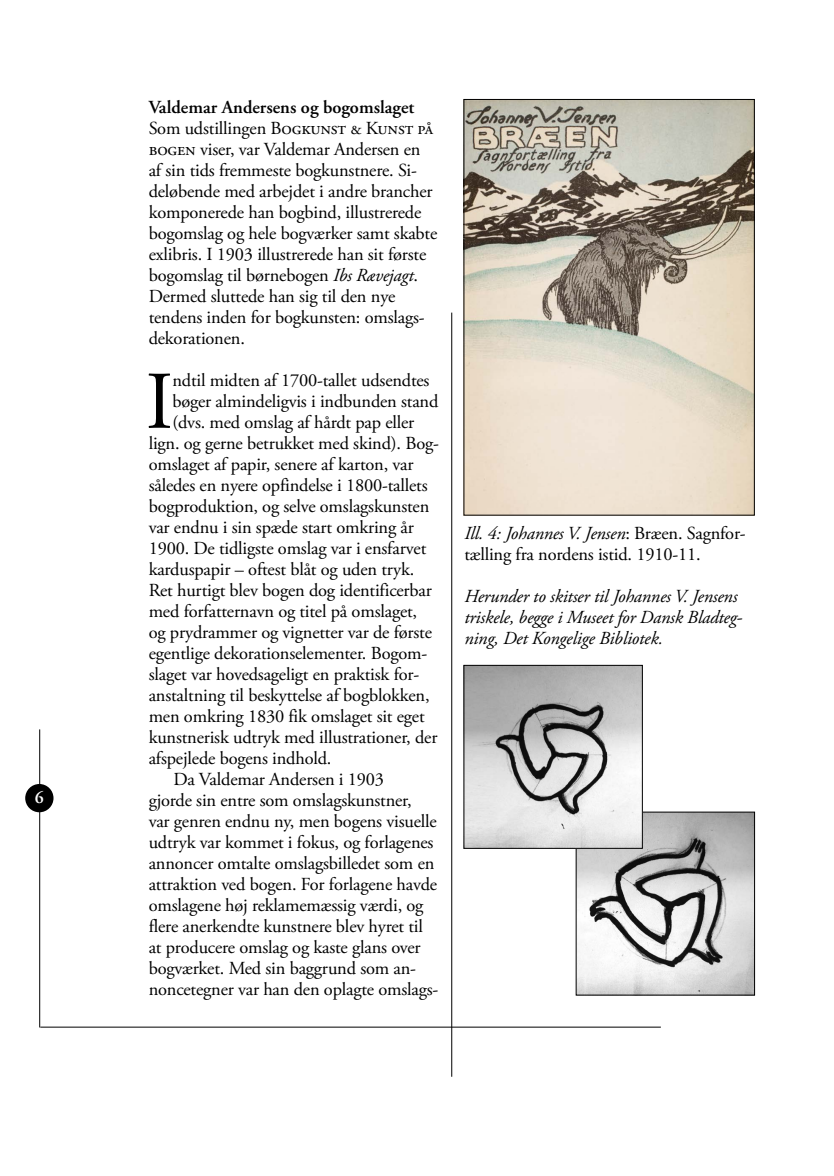
<style>
.page{position:relative;width:834px;height:1176px;background:#fff}
.page>*{position:absolute;margin:0;border:0;box-sizing:border-box;transform-origin:0 0}
.t1{font:81.73px "Adobe Garamond Pro";color:#000}
.t2{font:18.38px/21px "Adobe Garamond Pro";letter-spacing:-.01em;color:#000}
.t3{font:italic 18.38px/21px "Adobe Garamond Pro";letter-spacing:-.01em;color:#000}
.t4{font:600 18.38px "Adobe Garamond Pro";color:#000}
.t5{font:600 17.5px "Adobe Garamond Pro";color:#fff}
.s1{font-style:italic}
</style>
<div class="page">
<hr style="left:40px;top:1027px;width:620px;height:1px;background:#000">
<hr style="left:39px;top:729px;width:1px;height:298px;background:#000">
<hr style="left:451px;top:313px;width:1px;height:763px;background:#000">
<div style="left:25px;top:784px;width:28px;height:28px;background:#000;border-radius:50%"></div>
<img style="left:578px;top:814px;width:174px;height:179px">
<img style="left:465px;top:667px;width:175px;height:179px">
<img style="left:465px;top:101px;width:287px;height:412px">
<p class="t5" style="left:35px;top:787px;width:10px">6</p>
<p class="t4" style="left:149px;top:96px;width:267px">Valdemar Andersens og bogomslaget</p>
<p class="t2" style="left:149px;top:118px;width:290px">Som udstillingen Bogkunst &amp; Kunst på bogen viser, var Valdemar Andersen en af sin tids fremmeste bogkunstnere. Si&shy;deløbende med arbejdet i andre brancher komponerede han bogbind, illustrerede bogomslag og hele bogværker samt skabte exlibris. I 1903 illustrerede han sit første bogomslag til børnebogen <span class="s1">Ibs Rævejagt</span>.<br>Dermed sluttede han sig til den nye tendens inden for bogkunsten: omslags&shy;dekorationen.</p>
<h1 class="t1" style="left:145px;top:353px;width:29px">I</h1>
<p class="t2" style="left:172px;top:370px;width:259px">ndtil midten af 1700-tallet udsendtes</p>
<p class="t2" style="left:172px;top:391px;width:267px">bøger almindeligvis i indbunden stand</p>
<p class="t2" style="left:172px;top:412px;width:243px">(dvs. med omslag af hårdt pap eller</p>
<p class="t2" style="left:149px;top:433px;width:292px">lign. og gerne betrukket med skind). Bog-</p>
<p class="t2" style="left:149px;top:454px;width:266px">omslaget af papir, senere af karton, var</p>
<p class="t2" style="left:149px;top:475px;width:280px">således en nyere opfindelse i 1800-tallets</p>
<p class="t2" style="left:149px;top:496px;width:282px">bogproduktion, og selve omslagskunsten</p>
<p class="t2" style="left:149px;top:517px;width:267px">var endnu i sin spæde start omkring år</p>
<p class="t2" style="left:149px;top:538px;width:279px">1900. De tidligste omslag var i ensfarvet</p>
<p class="t2" style="left:149px;top:559px;width:267px">karduspapir – oftest blåt og uden tryk.</p>
<p class="t2" style="left:149px;top:580px;width:284px">Ret hurtigt blev bogen dog identificerbar</p>
<p class="t2" style="left:149px;top:601px;width:270px">med forfatternavn og titel på omslaget,</p>
<p class="t2" style="left:149px;top:622px;width:285px">og prydrammer og vignetter var de første</p>
<p class="t2" style="left:149px;top:643px;width:280px">egentlige dekorationselementer. Bogom-</p>
<p class="t2" style="left:149px;top:664px;width:272px">slaget var hovedsageligt en praktisk for-</p>
<p class="t2" style="left:149px;top:685px;width:282px">anstaltning til beskyttelse af bogblokken,</p>
<p class="t2" style="left:149px;top:706px;width:277px">men omkring 1830 fik omslaget sit eget</p>
<p class="t2" style="left:149px;top:727px;width:290px">kunstnerisk udtryk med illustrationer, der</p>
<p class="t2" style="left:149px;top:748px;width:184px">afspejlede bogens indhold.</p>
<p class="t2" style="left:173px;top:769px;width:212px">Da Valdemar Andersen i 1903</p>
<p class="t2" style="left:149px;top:790px;width:264px">gjorde sin entre som omslagskunstner,</p>
<p class="t2" style="left:149px;top:811px;width:289px">var genren endnu ny, men bogens visuelle</p>
<p class="t2" style="left:149px;top:832px;width:286px">udtryk var kommet i fokus, og forlagenes</p>
<p class="t2" style="left:149px;top:853px;width:287px">annoncer omtalte omslagsbilledet som en</p>
<p class="t2" style="left:149px;top:874px;width:290px">attraktion ved bogen. For forlagene havde</p>
<p class="t2" style="left:149px;top:895px;width:276px">omslagene høj reklamemæssig værdi, og</p>
<p class="t2" style="left:149px;top:916px;width:276px">flere anerkendte kunstnere blev hyret til</p>
<p class="t2" style="left:149px;top:937px;width:273px">at producere omslag og kaste glans over</p>
<p class="t2" style="left:149px;top:958px;width:269px">bogværket. Med sin baggrund som an-</p>
<p class="t2" style="left:149px;top:979px;width:291px">noncetegner var han den oplagte omslags-</p>
<p class="t2" style="left:464px;top:523px;width:283px"><span class="s1">Ill. 4: Johannes V. Jensen</span>: Bræen. Sagnfor&shy;tælling fra nordens istid. 1910-11.</p>
<p class="t3" style="left:464px;top:586px;width:279px">Herunder to skitser til Johannes V. Jensens triskele, begge i Museet for Dansk Bladteg&shy;ning, Det Kongelige Bibliotek.</p>
</div>
